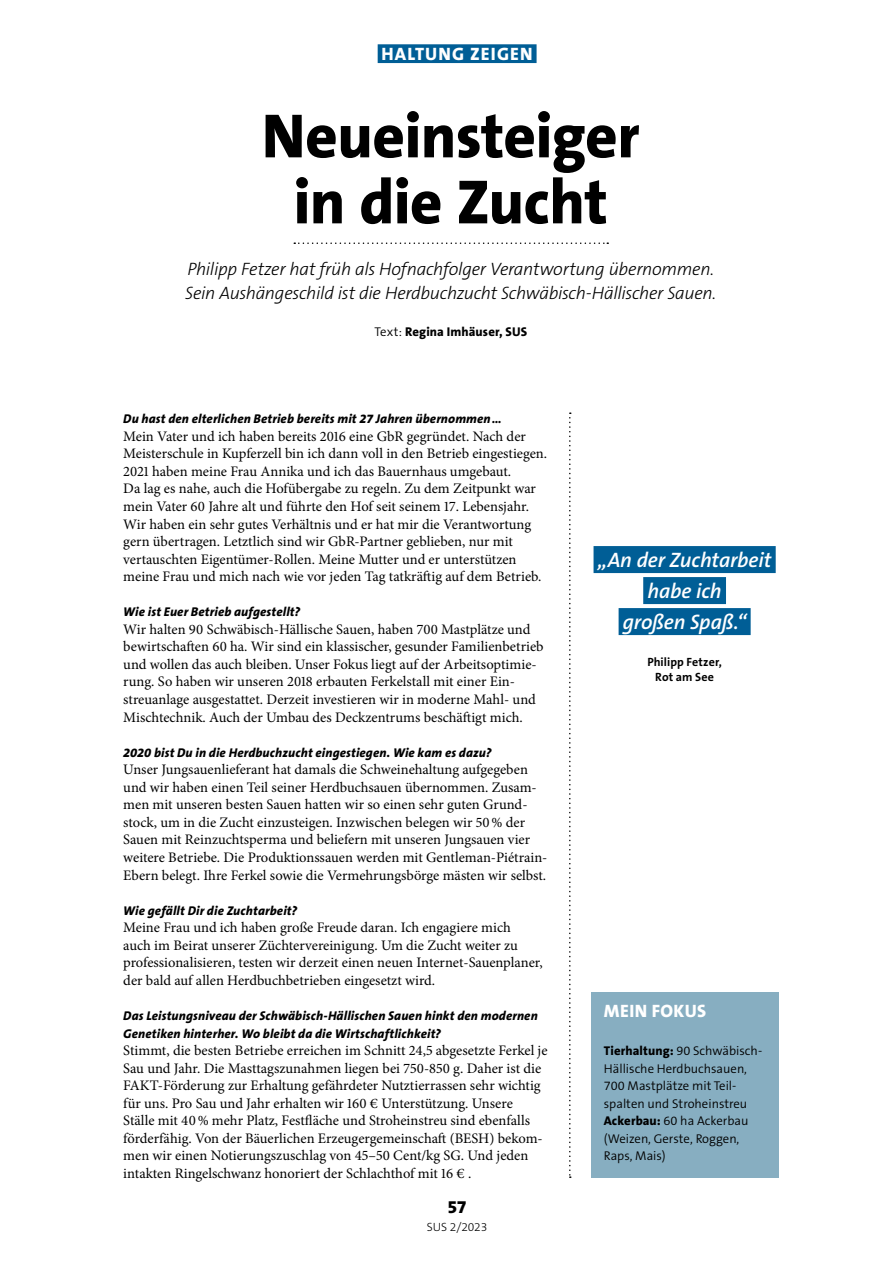
<style>
.page{position:relative;width:893px;height:1263px;background:#fff}
.page>*{position:absolute;margin:0;border:0;box-sizing:border-box;transform-origin:0 0}
.GT_Titel{font:800 63px/66px "The Sans B W8";letter-spacing:-.01em;color:#000;text-align:center}
.GT_Zitat_kurz{font:italic 600 21px "The Sans B W6";letter-spacing:-.01em;color:#fff}
.GT_Vorspann{font:italic 300 18px/24px "The Sans B W3";letter-spacing:-.02em;color:#000}
.GT_Betriebsspiegel_T{font:800 18px "The Sans B W8";letter-spacing:.06em;color:#fff}
.GT_Betriebsspiegel_T-2{font:800 18px "The Sans B W8";letter-spacing:.025em;color:#fff}
.t1{font:800 18px "The Sans B W8";color:#000}
.GT_Body_ohne_Einzug{font:14.55px/17.5px "Minion Pro";color:#000}
.GT_Interview_Frage{font:italic 800 12.75px/17.5px "The Sans B W8";letter-spacing:.01em;color:#000}
.GT_Betriebspiegel_Bo{font:300 12.75px/17.5px "The Sans B W4";color:#000}
.GT_Autor_Vorspann{font:800 12.75px "The Sans B W8";letter-spacing:.01em;color:#000}
.GT_Zitat_Name{font:700 12px/15.8px "The Sans B W7";letter-spacing:.005em;color:#000;text-align:center}
.t2{font:300 12px "The Sans B W3";letter-spacing:-.01em;color:#000}
.s1{font-family:"The Sans B W4";font-weight:300}
.s2{font-family:"The Sans B W8";font-weight:800}
</style>
<div class="page">
<svg style="left:294px;top:242px;width:314px;height:2px"></svg>
<svg style="left:569px;top:412px;width:2px;height:766px"></svg>
<div style="left:593px;top:546px;width:183px;height:27px;background:#005e96"></div>
<div style="left:643px;top:577px;width:83px;height:27px;background:#005e96"></div>
<div style="left:619px;top:608px;width:132px;height:27px;background:#005e96"></div>
<div style="left:591px;top:992px;width:187px;height:186px;background:#87aec1"></div>
<div style="left:378px;top:44px;width:159px;height:19px;background:#005e96"></div>
<p class="GT_Betriebsspiegel_T" style="left:382px;top:42px;width:153px">HALTUNG ZEIGEN</p>
<p class="GT_Titel" style="left:262px;top:103px;width:379px">Neueinsteiger in die Zucht</p>
<p class="GT_Vorspann" style="left:185px;top:257px;width:532px">Philipp Fetzer hat früh als Hofnachfolger Verantwortung übernommen.<br>Sein Aushängeschild ist die Herdbuchzucht Schwäbisch-Hällischer Sauen.</p>
<p class="GT_Autor_Vorspann" style="left:374px;top:323px;width:154px"><span class="s1">Text:</span> Regina Imhäuser, SUS</p>
<p class="GT_Interview_Frage" style="left:123px;top:410px;width:380px">Du hast den elterlichen Betrieb bereits mit 27 Jahren übernommen…</p>
<p class="GT_Body_ohne_Einzug" style="left:123px;top:427px;width:425px">Mein Vater und ich haben bereits 2016 eine GbR gegründet. Nach der Meisterschule in Kupferzell bin ich dann voll in den Betrieb eingestiegen.<br>2021 haben meine Frau Annika und ich das Bauernhaus umgebaut.<br>Da lag es nahe, auch die Hofübergabe zu regeln. Zu dem Zeitpunkt war mein Vater 60 Jahre alt und führte den Hof seit seinem 17. Lebensjahr.<br>Wir haben ein sehr gutes Verhältnis und er hat mir die Verantwortung gern übertragen. Letztlich sind wir GbR-Partner geblieben, nur mit vertauschten Eigentümer-Rollen. Meine Mutter und er unterstützen meine Frau und mich nach wie vor jeden Tag tatkräftig auf dem Betrieb.</p>
<p class="GT_Interview_Frage" style="left:123px;top:603px;width:178px">Wie ist Euer Betrieb aufgestellt?</p>
<p class="GT_Body_ohne_Einzug" style="left:123px;top:620px;width:422px">Wir halten 90 Schwäbisch-Hällische Sauen, haben 700 Mastplätze und bewirtschaften 60 ha. Wir sind ein klassischer, gesunder Familienbetrieb und wollen das auch bleiben. Unser Fokus liegt auf der Arbeitsoptimie&shy;rung. So haben wir unseren 2018 erbauten Ferkelstall mit einer Ein&shy;streuanlage ausgestattet. Derzeit investieren wir in moderne Mahl- und Mischtechnik. Auch der Umbau des Deckzentrums beschäftigt mich.</p>
<p class="GT_Interview_Frage" style="left:123px;top:744px;width:370px">2020 bist Du in die Herdbuchzucht eingestiegen. Wie kam es dazu?</p>
<p class="GT_Body_ohne_Einzug" style="left:123px;top:761px;width:426px">Unser Jungsauenlieferant hat damals die Schweinehaltung aufgegeben und wir haben einen Teil seiner Herdbuchsauen übernommen. Zusam&shy;men mit unseren besten Sauen hatten wir so einen sehr guten Grund&shy;stock, um in die Zucht einzusteigen. Inzwischen belegen wir 50% der Sauen mit Reinzuchtsperma und beliefern mit unseren Jungsauen vier weitere Betriebe. Die Produktionssauen werden mit Gentleman-Piétrain-Ebern belegt. Ihre Ferkel sowie die Vermehrungsbörge mästen wir selbst.</p>
<p class="GT_Interview_Frage" style="left:123px;top:901px;width:175px">Wie gefällt Dir die Zuchtarbeit?</p>
<p class="GT_Body_ohne_Einzug" style="left:123px;top:919px;width:421px">Meine Frau und ich haben große Freude daran. Ich engagiere mich<br>auch im Beirat unserer Züchtervereinigung. Um die Zucht weiter zu professionalisieren, testen wir derzeit einen neuen Internet-Sauenplaner, der bald auf allen Herdbuchbetrieben eingesetzt wird.</p>
<p class="GT_Interview_Frage" style="left:123px;top:1007px;width:416px">Das Leistungsniveau der Schwäbisch-Hällischen Sauen hinkt den modernen<br>Genetiken hinterher. Wo bleibt da die Wirtschaftlichkeit?</p>
<p class="GT_Body_ohne_Einzug" style="left:123px;top:1042px;width:426px">Stimmt, die besten Betriebe erreichen im Schnitt 24,5 abgesetzte Ferkel je Sau und Jahr. Die Masttagszunahmen liegen bei 750-850 g. Daher ist die FAKT-Förderung zur Erhaltung gefährdeter Nutztierrassen sehr wichtig für uns. Pro Sau und Jahr erhalten wir 160 € Unterstützung. Unsere Ställe mit 40% mehr Platz, Festfläche und Stroheinstreu sind ebenfalls förderfähig. Von der Bäuerlichen Erzeugergemeinschaft (BESH) bekom&shy;men wir einen Notierungszuschlag von 45–50 Cent/kg SG. Und jeden intakten Ringelschwanz honoriert der Schlachthof mit 16 € .</p>
<p class="t1" style="left:448px;top:1195px;width:21px">57</p>
<p class="t2" style="left:427px;top:1219px;width:62px">SUS 2/2023</p>
<p class="GT_Zitat_kurz" style="left:598px;top:546px;width:175px">„An der Zuchtarbeit</p>
<p class="GT_Zitat_kurz" style="left:647px;top:578px;width:76px">habe ich</p>
<p class="GT_Zitat_kurz" style="left:623px;top:609px;width:125px">großen Spaß.“</p>
<p class="GT_Zitat_Name" style="left:647px;top:654px;width:76px">Philipp Fetzer,<br>Rot am See</p>
<p class="GT_Betriebsspiegel_T-2" style="left:604px;top:1000px;width:104px">MEIN FOKUS</p>
<p class="GT_Betriebspiegel_Bo" style="left:604px;top:1042px;width:160px"><span class="s2">Tierhaltung:</span> 90 Schwäbisch-<br>Hällische Herdbuchsauen,<br>700 Mastplätze mit Teil&shy;spalten und Stroheinstreu</p>
<p class="GT_Betriebspiegel_Bo" style="left:604px;top:1112px;width:146px"><span class="s2">Ackerbau:</span> 60 ha Ackerbau (Weizen, Gerste, Roggen,<br>Raps, Mais)</p>
</div>
